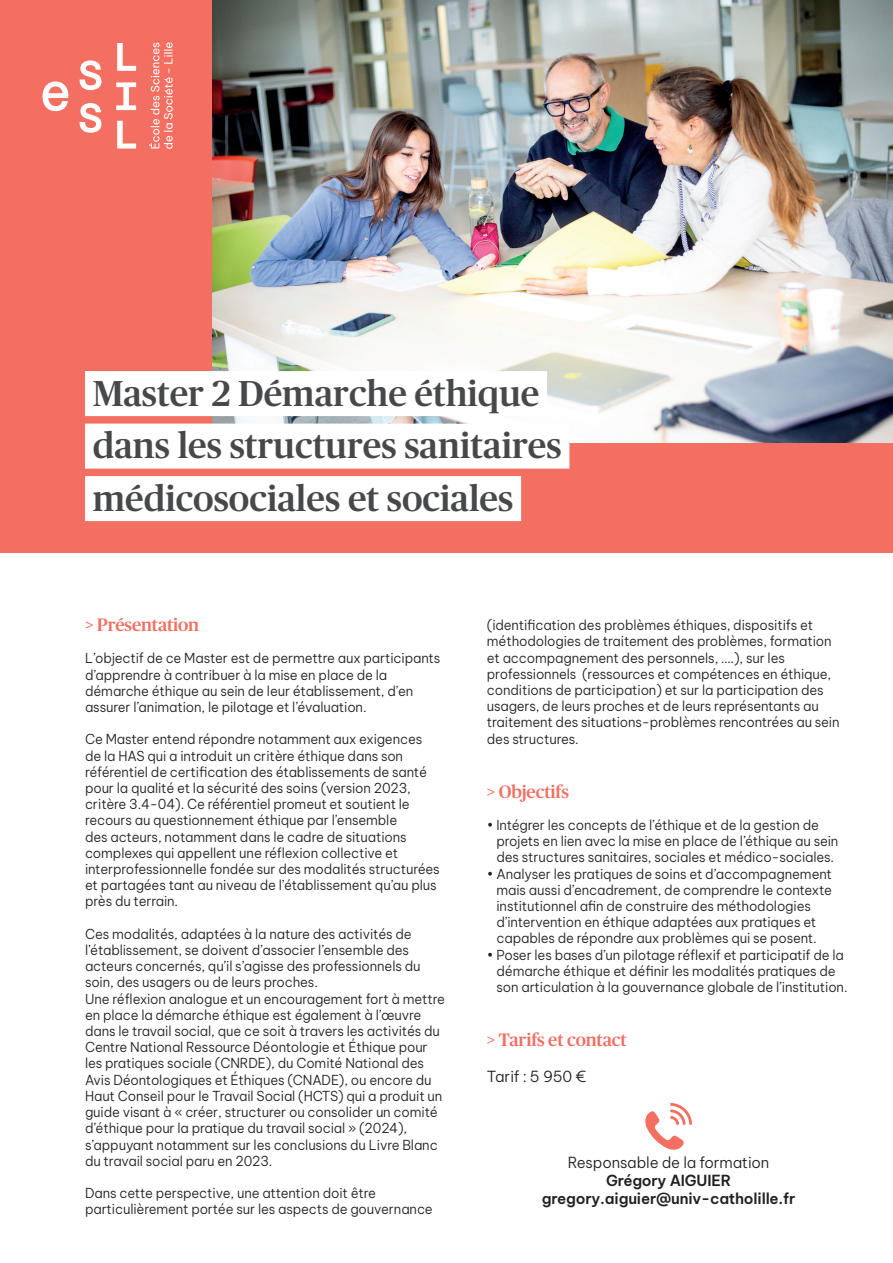
<style>
.page{position:relative;width:893px;height:1263px;background:#fff}
.page>*{position:absolute;margin:0;border:0;box-sizing:border-box;transform-origin:0 0}
.t1{font:500 36px/52.5px "Publico Headline";color:#46484a}
.t2{font:500 18px "Publico Headline";letter-spacing:-.01em;color:#f26f62}
.t3{font:600 15px/18px "Be Vietnam Pro";letter-spacing:-.01em;color:#231f20;text-align:center}
.t4{font:300 15px "Be Vietnam Pro";letter-spacing:-.01em;color:#231f20}
.t5{font:300 13.5px/16.2px "Be Vietnam Pro";letter-spacing:-.01em;color:#231f20}
</style>
<div class="page">
<div style="left:0;top:0;width:893px;height:553px;background:#f26f62"></div>
<img style="left:213px;top:0;width:680px;height:443px">
<svg style="left:43px;top:43px;width:130px;height:106px"></svg>
<div style="left:85px;top:371px;width:462px;height:45px;background:#fff"></div>
<div style="left:85px;top:424px;width:484px;height:45px;background:#fff"></div>
<div style="left:85px;top:476px;width:436px;height:45px;background:#fff"></div>
<svg style="left:645px;top:1103px;width:47px;height:47px"></svg>
<h1 class="t1" style="left:93px;top:365px;width:470px">Master 2 Démarche éthique dans les structures sanitaires médicosociales et sociales</h1>
<h2 class="t2" style="left:85px;top:612px;width:116px">&gt; Présentation</h2>
<p class="t5" style="left:85px;top:649px;width:357px">L’objectif de ce Master est de permettre aux participants d’apprendre à contribuer à la mise en place de la démarche éthique au sein de leur établissement, d’en assurer l’animation, le pilotage et l’évaluation.</p>
<p class="t5" style="left:85px;top:730px;width:356px">Ce Master entend répondre notamment aux exigences de la HAS qui a introduit un critère éthique dans son référentiel de certification des établissements de santé pour la qualité et la sécurité des soins (version 2023, critère 3.4-04). Ce référentiel promeut et soutient le recours au questionnement éthique par l’ensemble<br>des acteurs, notamment dans le cadre de situations complexes qui appellent une réflexion collective et interprofessionnelle fondée sur des modalités structurées et partagées tant au niveau de l’établissement qu’au plus près du terrain.</p>
<p class="t5" style="left:85px;top:924px;width:361px">Ces modalités, adaptées à la nature des activités de l’établissement, se doivent d’associer l’ensemble des acteurs concernés, qu’il s’agisse des professionnels du soin, des usagers ou de leurs proches.<br>Une réflexion analogue et un encouragement fort à mettre en place la démarche éthique est également à l’œuvre dans le travail social, que ce soit à travers les activités du Centre National Ressource Déontologie et Éthique pour les pratiques sociale (CNRDE), du Comité National des Avis Déontologiques et Éthiques (CNADE), ou encore du Haut Conseil pour le Travail Social (HCTS) qui a produit un guide visant à « créer, structurer ou consolider un comité d’éthique pour la pratique du travail social » (2024), s’appuyant notamment sur les conclusions du Livre Blanc du travail social paru en 2023.</p>
<p class="t5" style="left:85px;top:1184px;width:349px">Dans cette perspective, une attention doit être particulièrement portée sur les aspects de gouvernance</p>
<p class="t5" style="left:487px;top:616px;width:354px">(identification des problèmes éthiques, dispositifs et méthodologies de traitement des problèmes, formation et accompagnement des personnels, ….), sur les professionnels (ressources et compétences en éthique, conditions de participation) et sur la participation des usagers, de leurs proches et de leurs représentants au traitement des situations-problèmes rencontrées au sein des structures.</p>
<h2 class="t2" style="left:487px;top:778px;width:84px">&gt; Objectifs</h2>
<p class="t5" style="left:496px;top:816px;width:344px;text-indent:-10px">• Intégrer les concepts de l’éthique et de la gestion de projets en lien avec la mise en place de l’éthique au sein des structures sanitaires, sociales et médico-sociales.</p>
<p class="t5" style="left:496px;top:864px;width:337px;text-indent:-10px">• Analyser les pratiques de soins et d’accompagnement mais aussi d’encadrement, de comprendre le contexte institutionnel afin de construire des méthodologies d’intervention en éthique adaptées aux pratiques et capables de répondre aux problèmes qui se posent.</p>
<p class="t5" style="left:496px;top:945px;width:353px;text-indent:-10px">• Poser les bases d’un pilotage réflexif et participatif de la démarche éthique et définir les modalités pratiques de son articulation à la gouvernance globale de l’institution.</p>
<h2 class="t2" style="left:487px;top:1027px;width:141px">&gt; Tarifs et contact</h2>
<p class="t4" style="left:487px;top:1064px;width:101px">Tarif : 5 950 €</p>
<p class="t4" style="left:568px;top:1150px;width:203px">Responsable de la formation</p>
<p class="t3" style="left:542px;top:1169px;width:255px">Grégory AIGUIER gregory.aiguier@univ-catholille.fr</p>
</div>
